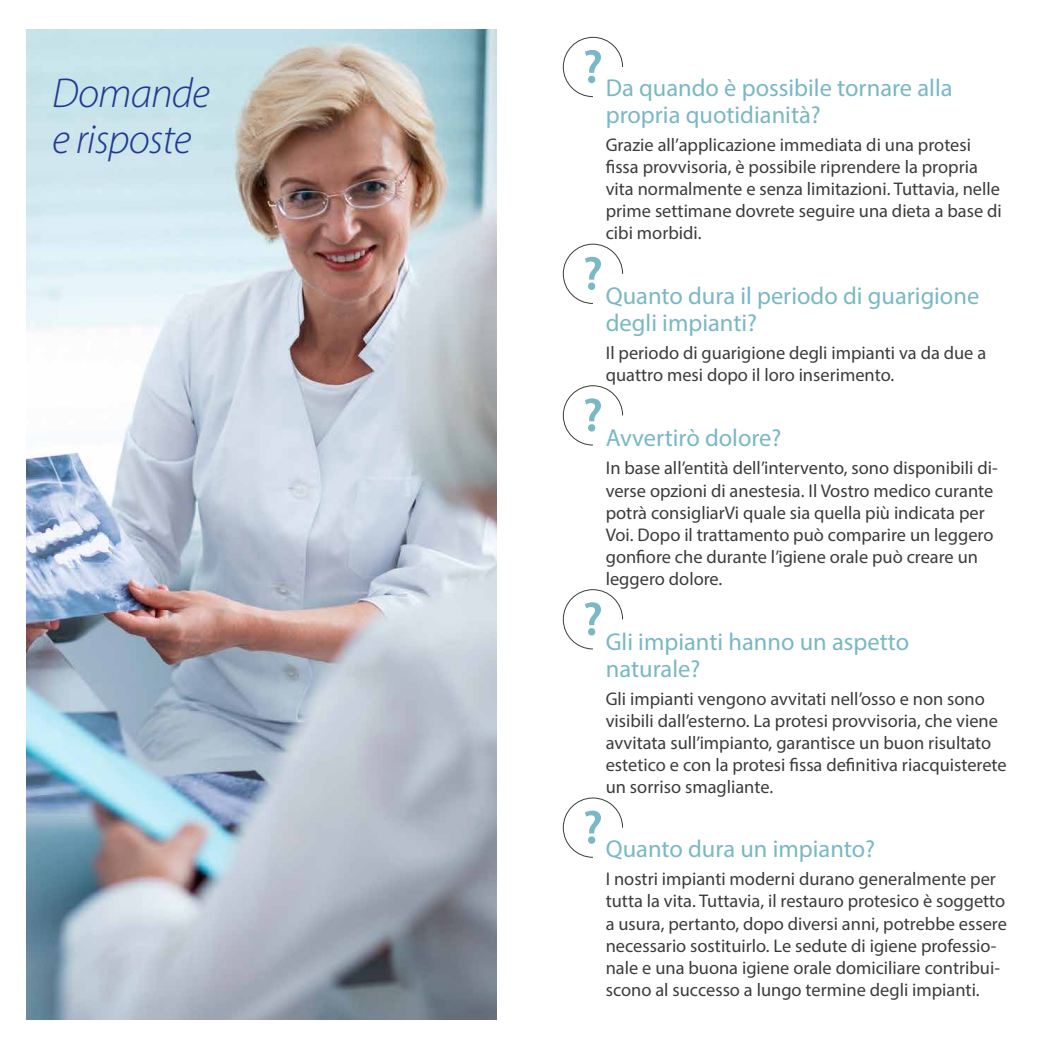
<style>
.page{position:relative;width:1042px;height:1042px;background:#fff}
.page>*{position:absolute;margin:0;border:0;box-sizing:border-box;transform-origin:0 0}
.t1{font:italic 300 42px/45.5px "Myriad Pro";letter-spacing:-.02em;color:#213a8f}
.t2{font:24.5px/27.1px "Myriad Pro";color:#79b8c4}
.t3{font:18.38px/22.1px "Myriad Pro";color:#3c3c3b}
</style>
<div class="page">
<img style="left:26px;top:30px;width:470px;height:989px">
<svg style="left:563px;top:37px;width:60px;height:60px"></svg>
<svg style="left:563px;top:244px;width:60px;height:60px"></svg>
<svg style="left:563px;top:385px;width:60px;height:60px"></svg>
<svg style="left:563px;top:589px;width:60px;height:60px"></svg>
<svg style="left:563px;top:798px;width:60px;height:59px"></svg>
<h1 class="t1" style="left:52px;top:70px;width:159px">Domande e risposte</h1>
<h2 class="t2" style="left:606px;top:74px;width:348px">Da quando è possibile tornare alla propria quotidianità?</h2>
<p class="t3" style="left:606px;top:133px;width:397px">Grazie all’applicazione immediata di una protesi fissa provvisoria, è possibile riprendere la propria vita normalmente e senza limitazioni. Tuttavia, nelle prime settimane dovrete seguire una dieta a base di cibi morbidi.</p>
<h2 class="t2" style="left:606px;top:282px;width:375px">Quanto dura il periodo di guarigione degli impianti?</h2>
<p class="t3" style="left:606px;top:341px;width:382px">Il periodo di guarigione degli impianti va da due a quattro mesi dopo il loro inserimento.</p>
<h2 class="t2" style="left:606px;top:424px;width:177px">Avvertirò dolore?</h2>
<p class="t3" style="left:606px;top:457px;width:393px">In base all’entità dell’intervento, sono disponibili di&shy;verse opzioni di anestesia. Il Vostro medico curante potrà consigliarVi quale sia quella più indicata per Voi. Dopo il trattamento può comparire un leggero gonfiore che durante l’igiene orale può creare un leggero dolore.</p>
<h2 class="t2" style="left:606px;top:628px;width:305px">Gli impianti hanno un aspetto naturale?</h2>
<p class="t3" style="left:606px;top:687px;width:402px">Gli impianti vengono avvitati nell’osso e non sono visibili dall’esterno. La protesi provvisoria, che viene avvitata sull’impianto, garantisce un buon risultato estetico e con la protesi fissa definitiva riacquisterete un sorriso smagliante.</p>
<h2 class="t2" style="left:606px;top:835px;width:271px">Quanto dura un impianto?</h2>
<p class="t3" style="left:606px;top:868px;width:403px">I nostri impianti moderni durano generalmente per tutta la vita. Tuttavia, il restauro protesico è soggetto a usura, pertanto, dopo diversi anni, potrebbe essere necessario sostituirlo. Le sedute di igiene professio&shy;nale e una buona igiene orale domiciliare contribui&shy;scono al successo a lungo termine degli impianti.</p>
</div>
